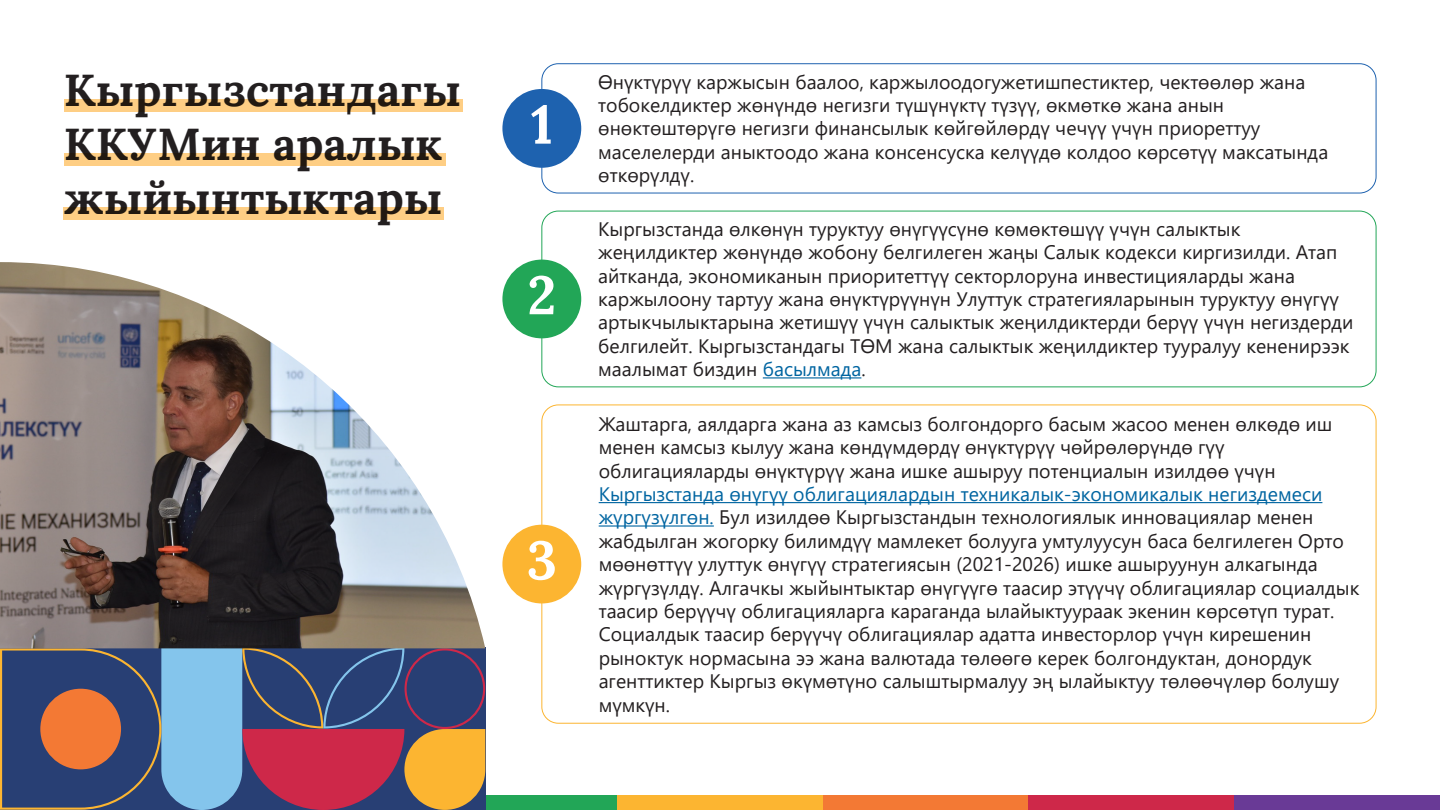
<style>
.page{position:relative;width:1440px;height:810px;background:#fff}
.page>*{position:absolute;margin:0;border:0;box-sizing:border-box;transform-origin:0 0}
.t1{font:700 54px "Lora";color:#fff}
.t2{font:700 45px/54px "Lora";color:#231f20}
.t3{font:19.5px/23.4px "Segoe UI";color:#231f20}
.s1{color:#0065a1}
</style>
<div class="page">
<div style="left:411px;top:795px;width:206px;height:15px;background:#22a657"></div>
<div style="left:617px;top:795px;width:205px;height:15px;background:#fcb531"></div>
<div style="left:822px;top:795px;width:206px;height:15px;background:#f37934"></div>
<div style="left:1028px;top:795px;width:206px;height:15px;background:#ce2849"></div>
<div style="left:1234px;top:795px;width:205px;height:15px;background:#693a96"></div>
<div style="left:161px;top:565px;width:81px;height:245px;background:#84c5ec;border-radius:40px"></div>
<svg style="left:242px;top:648px;width:243px;height:162px;background:#754c60"></svg>
<svg style="left:0;top:648px;width:161px;height:162px;background:#344570"></svg>
<div style="left:40px;top:689px;width:81px;height:80px;background:#f37934;border-radius:50%"></div>
<div style="left:64px;top:99px;width:398px;height:13px;background:#fece84"></div>
<div style="left:64px;top:153px;width:381px;height:13px;background:#fece84"></div>
<div style="left:64px;top:207px;width:380px;height:13px;background:#fece84"></div>
<hr style="left:762px;top:377px;width:99px;height:1px;background:#0065a1">
<hr style="left:598px;top:502px;width:724px;height:1px;background:#0065a1">
<hr style="left:598px;top:525px;width:116px;height:2px;background:#0065a1">
<div style="left:541px;top:211px;width:835px;height:176px;border:1px solid #22a657;border-radius:17px"></div>
<div style="left:502px;top:525px;width:79px;height:78px;background:#fcb531;border-radius:50%"></div>
<div style="left:502px;top:260px;width:79px;height:78px;background:#22a657;border-radius:50%"></div>
<div style="left:541px;top:63px;width:835px;height:130px;border:1px solid #1e62af;border-radius:17px"></div>
<div style="left:502px;top:89px;width:79px;height:79px;background:#1e62af;border-radius:50%"></div>
<img style="left:0;top:262px;width:485px;height:386px">
<h2 class="t2" style="left:64px;top:58px;width:399px">Кыргызстандагы<br>ККУМин аралык жыйынтыктары</h2>
<h1 class="t1" style="left:531px;top:79px;width:23px">1</h1>
<h1 class="t1" style="left:527px;top:249px;width:30px">2</h1>
<h1 class="t1" style="left:526px;top:514px;width:32px">3</h1>
<p class="t3" style="left:598px;top:70px;width:731px">Өнүктүрүү каржысын баалоо, каржылоодогужетишпестиктер, чектөөлөр жана тобокелдиктер жөнүндө негизги түшүнүктү түзүү, өкмөткө жана анын өнөктөштөрүгө негизги финансылык көйгөйлөрдү чечүү үчүн приореттуу маселелерди аныктоодо жана консенсуска келүүдө колдоо көрсөтүү максатында өткөрүлдү.</p>
<p class="t3" style="left:598px;top:217px;width:756px">Кыргызстанда өлкөнүн туруктуу өнүгүүсүнө көмөктөшүү үчүн салыктык жеңилдиктер жөнүндө жобону белгилеген жаңы Салык кодекси киргизилди. Атап айтканда, экономиканын приоритеттүү секторлоруна инвестицияларды жана каржылоону тартуу жана өнүктүрүүнүн Улуттук стратегияларынын туруктуу өнүгүү артыкчылыктарына жетишүү үчүн салыктык жеңилдиктерди берүү үчүн негиздерди белгилейт. Кыргызстандагы ТӨМ жана салыктык жеңилдиктер тууралуу кененирээк маалымат биздин <span class="s1">басылмада</span>.</p>
<p class="t3" style="left:598px;top:412px;width:735px">Жаштарга, аялдарга жана аз камсыз болгондорго басым жасоо менен өлкөдө иш менен камсыз кылуу жана көндүмдөрдү өнүктүрүү чөйрөлөрүндө гүү облигацияларды өнүктүрүү жана ишке ашыруу потенциалын изилдөө үчүн</p>
<p class="t3" style="left:598px;top:482px;width:762px"><span class="s1">Кыргызстанда өнүгүү облигациялардын техникалык-экономикалык негиздемеси жүргүзүлгөн.</span> Бул изилдөө Кыргызстандын технологиялык инновациялар менен жабдылган жогорку билимдүү мамлекет болууга умтулуусун баса белгилеген Орто мөөнөттүү улуттук өнүгүү стратегиясын (2021-2026) ишке ашыруунун алкагында жүргүзүлдү. Алгачкы жыйынтыктар өнүгүүгө таасир этүүчү облигациялар социалдык таасир берүүчү облигацияларга караганда ылайыктуураак экенин көрсөтүп турат.<br>Социалдык таасир берүүчү облигациялар адатта инвесторлор үчүн кирешенин рыноктук нормасына ээ жана валютада төлөөгө керек болгондуктан, донордук агенттиктер Кыргыз өкүмөтүно салыштырмалуу эң ылайыктуу төлөөчүлөр болушу мүмкүн.</p>
</div>
